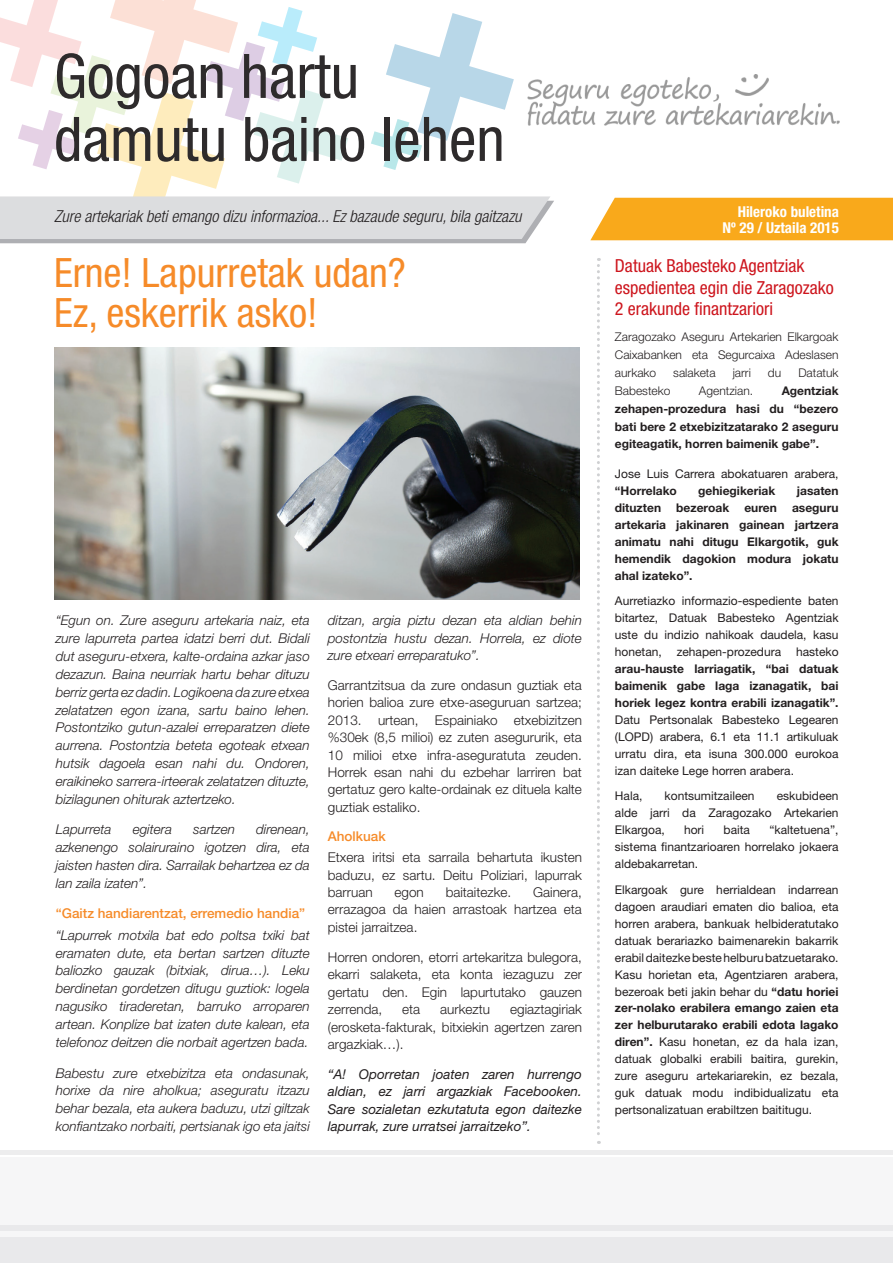
<style>
.page{position:relative;width:893px;height:1263px;background:#fff}
.page>*{position:absolute;margin:0;border:0;box-sizing:border-box;transform-origin:0 0}
.t1{font:condensed 61.5px/63px "Helvetica Neue LT Std";color:#2e2b2c}
.t2{font:condensed 40.5px/40.5px "Helvetica Neue LT Std";color:#f68b29}
.t3{font:condensed 18px/21.5px "Helvetica Neue LT Std";color:#cd151d}
.t4{font:italic 300 condensed 16.5px "Helvetica Neue LT Std";color:#231f20}
.t5{font:700 condensed 15px/16.5px "Helvetica Neue LT Std";color:#fff;text-align:right}
.t6{font:italic 300 13.5px/17.9px "Helvetica Neue LT Std";color:#231f20;text-align:justify}
.t7{font:300 13.5px/17.4px "Helvetica Neue LT Std";color:#231f20;text-align:justify}
.t8{font:italic 13.5px/17.4px "Helvetica Neue LT Std";color:#231f20;text-align:justify}
.t9{font:500 13.5px "Helvetica Neue LT Std";color:#f68b29}
.t10{font:12px/17px "Helvetica Neue LT Std";color:#231f20;text-align:justify}
.t11{font:700 12px/17px "Helvetica Neue LT Std";color:#231f20;text-align:justify}
.t12{font:300 12px/17.9px "Helvetica Neue LT Std";color:#231f20;text-align:justify}
.s1{font-weight:700}
</style>
<div class="page">
<div style="left:590px;top:198px;width:303px;height:42px;background:#f9a91b"></div>
<div style="left:0;top:1157px;width:893px;height:106px;background:#f0f1f2"></div>
<hr style="left:0;top:1150px;width:893px;height:4px;background:#ededee">
<div style="left:0;top:1237px;width:893px;height:26px;background:#e9e9eb"></div>
<div style="left:0;top:1226px;width:893px;height:5px;background:#e9e9eb"></div>
<svg style="left:597px;top:258px;width:3px;height:886px"></svg>
<img style="left:54px;top:348px;width:526px;height:252px">
<svg style="left:0;top:0;width:554px;height:243px"></svg>
<img style="left:528px;top:75px;width:311px;height:50px">
<h1 class="t1" style="left:54px;top:44px;width:452px">Gogoan hartu damutu baino lehen</h1>
<p class="t4" style="left:54px;top:207px;width:469px">Zure artekariak beti emango dizu informazioa... Ez bazaude seguru, bila gaitzazu</p>
<p class="t5" style="left:722px;top:203px;width:118px">Hileroko buletina<br>Nº 29 / Uztaila 2015</p>
<h2 class="t2" style="left:54px;top:252px;width:353px">Erne! Lapurretak udan?<br>Ez, eskerrik asko!</h2>
<p class="t6" style="left:56px;top:611px;width:256px">“Egun on. Zure aseguru artekaria naiz, eta zure lapurreta partea idatzi berri dut. Bidali dut aseguru-etxera, kalte-ordaina azkar jaso dezazun. Baina neurriak hartu behar dituzu berriz gerta ez dadin. Logikoena da zure etxea zelatatzen egon izana, sartu baino lehen.<br>Postontziko gutun-azalei erreparatzen diete aurrena. Postontzia beteta egoteak etxean hutsik dagoela esan nahi du. Ondoren, eraikineko sarrera-irteerak zelatatzen dituzte, bizilagunen ohiturak aztertzeko.</p>
<p class="t6" style="left:56px;top:820px;width:57px">Lapurreta</p>
<p class="t6" style="left:133px;top:820px;width:41px">egitera</p>
<p class="t6" style="left:193px;top:820px;width:43px">sartzen</p>
<p class="t6" style="left:56px;top:820px;width:256px;text-indent:200px">direnean, azkenengo solairuraino igotzen dira, eta jaisten hasten dira. Sarrailak behartzea ez da lan zaila izaten”.</p>
<p class="t9" style="left:56px;top:905px;width:251px">“Gaitz handiarentzat, erremedio handia”</p>
<p class="t6" style="left:56px;top:926px;width:256px">“Lapurrek motxila bat edo poltsa txiki bat eramaten dute, eta bertan sartzen dituzte baliozko gauzak (bitxiak, dirua…). Leku berdinetan gordetzen ditugu guztiok: logela nagusiko tiraderetan, barruko arroparen artean. Konplize bat izaten dute kalean, eta telefonoz deitzen die norbait agertzen bada.</p>
<p class="t6" style="left:56px;top:1063px;width:256px">Babestu zure etxebizitza eta ondasunak, horixe da nire aholkua; aseguratu itzazu behar bezala, eta aukera baduzu, utzi giltzak konfiantzako norbaiti, pertsianak igo eta jaitsi</p>
<p class="t6" style="left:328px;top:611px;width:256px;line-height:17.4px">ditzan, argia piztu dezan eta aldian behin postontzia hustu dezan. Horrela, ez diote zure etxeari erreparatuko”.</p>
<p class="t7" style="left:328px;top:676px;width:256px">Garrantzitsua da zure ondasun guztiak eta horien balioa zure etxe-aseguruan sartzea; 2013. urtean, Espainiako etxebizitzen %30ek (8,5 milioi) ez zuten asegururik, eta 10 milioi etxe infra-aseguratuta zeuden.<br>Horrek esan nahi du ezbehar larriren bat gertatuz gero kalte-ordainak ez dituela kalte guztiak estaliko.</p>
<p class="t9" style="left:328px;top:828px;width:59px">Aholkuak</p>
<p class="t7" style="left:328px;top:848px;width:256px">Etxera iritsi eta sarraila behartuta ikusten baduzu, ez sartu. Deitu Poliziari, lapurrak barruan</p>
<p class="t7" style="left:328px;top:883px;width:256px;text-indent:205px">Gainera, errazagoa da haien arrastoak hartzea eta pistei jarraitzea.</p>
<p class="t7" style="left:328px;top:948px;width:256px">Horren ondoren, etorri artekaritza bulegora, ekarri salaketa, eta konta iezaguzu zer gertatu den. Egin lapurtutako gauzen zerrenda,</p>
<p class="t7" style="left:395px;top:883px;width:31px">egon</p>
<p class="t7" style="left:446px;top:883px;width:67px">baitaitezke.</p>
<p class="t7" style="left:328px;top:1000px;width:256px;text-indent:182px">egiaztagiriak (erosketa-fakturak, bitxiekin agertzen zaren argazkiak…).</p>
<p class="t8" style="left:328px;top:1065px;width:256px">“A! Oporretan joaten zaren hurrengo aldian, ez jarri argazkiak Facebooken.<br>Sare sozialetan ezkutatuta egon daitezke lapurrak, zure urratsei jarraitzeko”.</p>
<p class="t7" style="left:402px;top:1000px;width:20px">eta</p>
<p class="t7" style="left:440px;top:1000px;width:51px">aurkeztu</p>
<h3 class="t3" style="left:615px;top:255px;width:221px">Datuak Babesteko Agentziak espedientea egin die Zaragozako<br>2 erakunde finantzariori</h3>
<p class="t12" style="left:615px;top:328px;width:225px">Zaragozako Aseguru Artekarien Elkargoak Caixabanken eta Segurcaixa Adeslasen aurkako</p>
<p class="t12" style="left:673px;top:364px;width:44px">salaketa</p>
<p class="t12" style="left:733px;top:364px;width:20px">jarri</p>
<p class="t12" style="left:768px;top:364px;width:15px">du</p>
<p class="t12" style="left:798px;top:364px;width:42px">Datatuk</p>
<p class="t11" style="left:615px;top:381px;width:225px;line-height:17.9px;text-indent:167px">Agentziak zehapen-prozedura hasi du “bezero bati bere 2 etxebizitzatarako 2 aseguru egiteagatik, horren baimenik gabe”.</p>
<p class="t10" style="left:615px;top:465px;width:225px">Jose Luis Carrera abokatuaren arabera,</p>
<p class="t11" style="left:615px;top:482px;width:63px">“Horrelako</p>
<p class="t11" style="left:698px;top:482px;width:79px">gehiegikeriak</p>
<p class="t11" style="left:797px;top:482px;width:43px">jasaten</p>
<p class="t11" style="left:615px;top:499px;width:48px">dituzten</p>
<p class="t11" style="left:676px;top:499px;width:54px">bezeroak</p>
<p class="t11" style="left:744px;top:499px;width:34px">euren</p>
<p class="t12" style="left:615px;top:381px;width:57px">Babesteko</p>
<p class="t12" style="left:699px;top:381px;width:56px">Agentzian.</p>
<p class="t11" style="left:615px;top:499px;width:225px;text-indent:177px">aseguru artekaria jakinaren gainean jartzera animatu nahi ditugu Elkargotik, guk hemendik dagokion modura jokatu ahal izateko”.</p>
<p class="t10" style="left:615px;top:592px;width:225px">Aurretiazko informazio-espediente baten bitartez, Datuak Babesteko Agentziak uste du indizio nahikoak daudela, kasu honetan, zehapen-prozedura hasteko</p>
<p class="t11" style="left:615px;top:660px;width:225px">arau-hauste larriagatik, “bai datuak baimenik gabe laga izanagatik, bai horiek legez kontra erabili izanagatik”.</p>
<p class="t10" style="left:615px;top:711px;width:225px">Datu Pertsonalak Babesteko Legearen (LOPD) arabera, 6.1 eta 11.1 artikuluak urratu dira, eta isuna 300.000 eurokoa izan daiteke Lege horren arabera.</p>
<p class="t10" style="left:615px;top:787px;width:29px">Hala,</p>
<p class="t10" style="left:665px;top:787px;width:92px">kontsumitzaileen</p>
<p class="t10" style="left:615px;top:787px;width:225px;text-indent:162px">eskubideen alde jarri da Zaragozako Artekarien Elkargoa,</p>
<p class="t10" style="left:615px;top:821px;width:225px;text-indent:155px">“kaltetuena”, sistema finantzarioaren horrelako jokaera aldebakarretan.</p>
<p class="t10" style="left:615px;top:881px;width:225px">Elkargoak gure herrialdean indarrean dagoen araudiari ematen dio balioa, eta horren arabera, bankuak helbideratutako datuak berariazko baimenarekin bakarrik erabil daitezke beste helburu batzuetarako.<br>Kasu horietan eta, Agentziaren arabera, bezeroak beti jakin behar du <span class="s1">“datu horiei zer-nolako erabilera emango zaien eta zer helburutarako erabili edota lagako diren”.</span> Kasu honetan, ez da hala izan, datuak globalki erabili baitira, gurekin, zure aseguru artekariarekin, ez bezala, guk datuak modu indibidualizatu eta pertsonalizatuan erabiltzen baititugu.</p>
<p class="t10" style="left:684px;top:821px;width:22px">hori</p>
<p class="t10" style="left:724px;top:821px;width:28px">baita</p>
</div>
